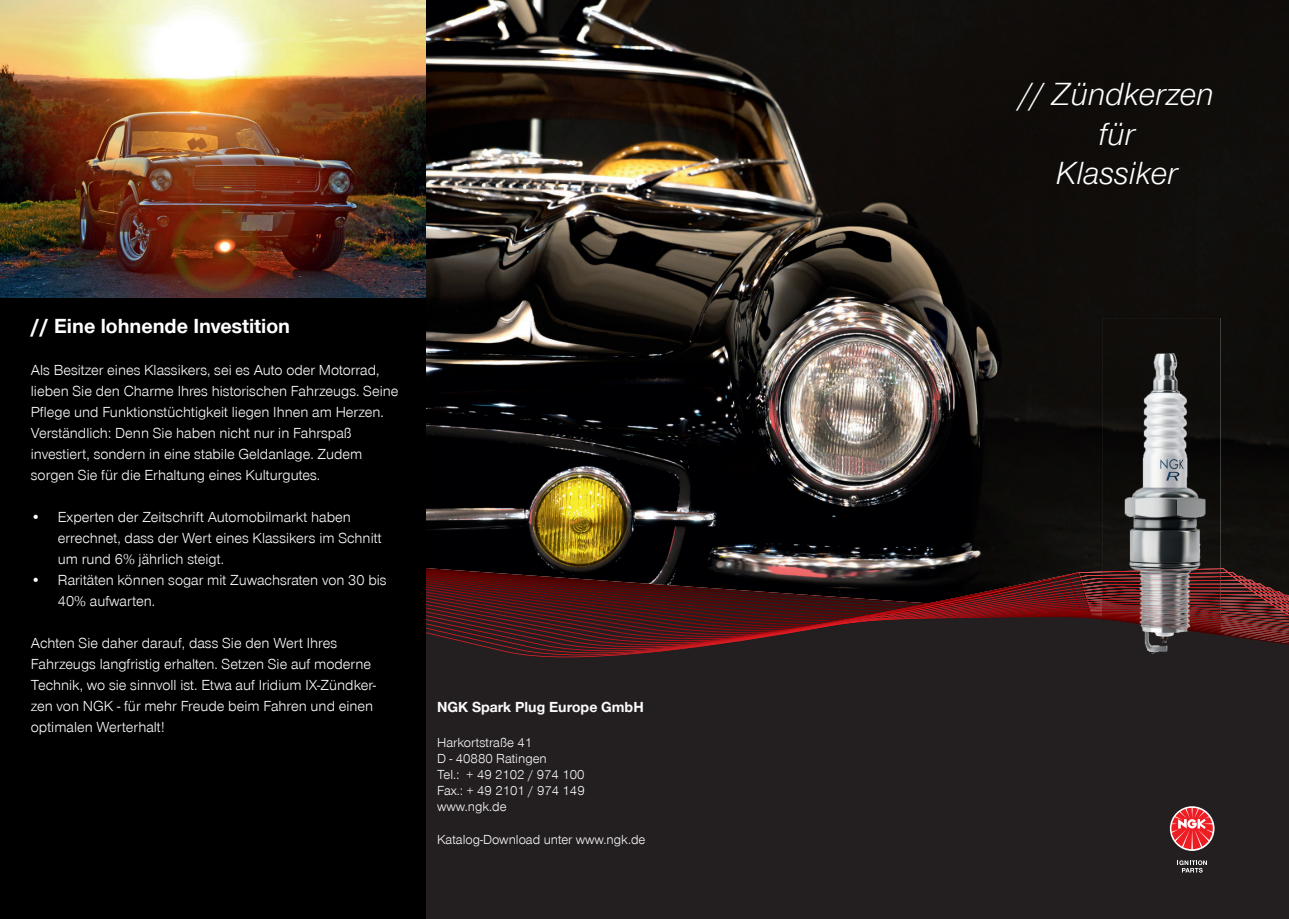
<style>
.page{position:relative;width:1289px;height:919px;background:#fff}
.page>*{position:absolute;margin:0;border:0;box-sizing:border-box;transform-origin:0 0}
.t1{font:italic 33px/39.6px "Nimbus San Nov";color:#fff;text-align:center}
.t2{font:700 21px "Nimbus San Nov";color:#fff}
.t3{font:15px/21px "Nimbus San Nov";color:#fff}
.t4{font:700 15px "Nimbus San Nov";color:#fcfcfc}
.t5{font:13.5px/16.2px "Nimbus San Nov";color:#fcfcfc}
</style>
<div class="page">
<img style="left:425px;top:0;width:863px;height:545px">
<svg style="left:425px;top:545px;width:863px;height:373px;background:#2a1d1e"></svg>
<svg style="left:1177px;top:860px;width:29px;height:12px"></svg>
<svg style="left:1169px;top:806px;width:45px;height:44px"></svg>
<svg style="left:1171px;top:807px;width:41px;height:42px;background:#d65457"></svg>
<img style="left:1101px;top:318px;width:119px;height:250px">
<div style="left:1101px;top:632px;width:119px;height:71px;background:#231f20"></div>
<img style="left:1119px;top:634px;width:101px;height:1px">
<img style="left:1106px;top:632px;width:114px;height:2px">
<img style="left:1101px;top:631px;width:119px;height:1px">
<img style="left:1101px;top:629px;width:119px;height:2px">
<img style="left:1101px;top:628px;width:119px;height:1px">
<img style="left:1101px;top:626px;width:119px;height:2px">
<img style="left:1101px;top:624px;width:119px;height:2px">
<img style="left:1101px;top:623px;width:119px;height:1px">
<img style="left:1101px;top:621px;width:119px;height:2px">
<img style="left:1101px;top:568px;width:119px;height:53px">
<div style="left:0;top:0;width:425px;height:918px;background:#000"></div>
<img style="left:0;top:0;width:425px;height:298px">
<h2 class="t2" style="left:31px;top:313px;width:261px">// Eine lohnende Investition</h2>
<p class="t3" style="left:31px;top:359px;width:369px">Als Besitzer eines Klassikers, sei es Auto oder Motorrad, lieben Sie den Charme Ihres historischen Fahrzeugs. Seine Pflege und Funktionstüchtigkeit liegen Ihnen am Herzen.<br>Verständlich: Denn Sie haben nicht nur in Fahrspaß investiert, sondern in eine stabile Geldanlage. Zudem sorgen Sie für die Erhaltung eines Kulturgutes.</p>
<p class="t3" style="left:58px;top:506px;width:325px;text-indent:-27px">• Experten der Zeitschrift Automobilmarkt haben errechnet, dass der Wert eines Klassikers im Schnitt um rund 6% jährlich steigt.</p>
<p class="t3" style="left:58px;top:569px;width:330px;text-indent:-27px">• Raritäten können sogar mit Zuwachsraten von 30 bis<br>40% aufwarten.</p>
<p class="t3" style="left:31px;top:632px;width:347px">Achten Sie daher darauf, dass Sie den Wert Ihres Fahrzeugs langfristig erhalten. Setzen Sie auf moderne Technik, wo sie sinnvoll ist. Etwa auf Iridium IX-Zündker&shy;zen von NGK - für mehr Freude beim Fahren und einen optimalen Werterhalt!</p>
<p class="t4" style="left:437px;top:698px;width:208px">NGK Spark Plug Europe GmbH</p>
<p class="t5" style="left:437px;top:734px;width:149px">Harkortstraße 41<br>D - 40880 Ratingen<br>Tel.: + 49 2102 / 974 100<br>Fax.: + 49 2101 / 974 149 www.ngk.de</p>
<p class="t5" style="left:437px;top:831px;width:210px">Katalog-Download unter www.ngk.de</p>
<h1 class="t1" style="left:1019px;top:75px;width:195px">// Zündkerzen für<br>Klassiker</h1>
</div>
